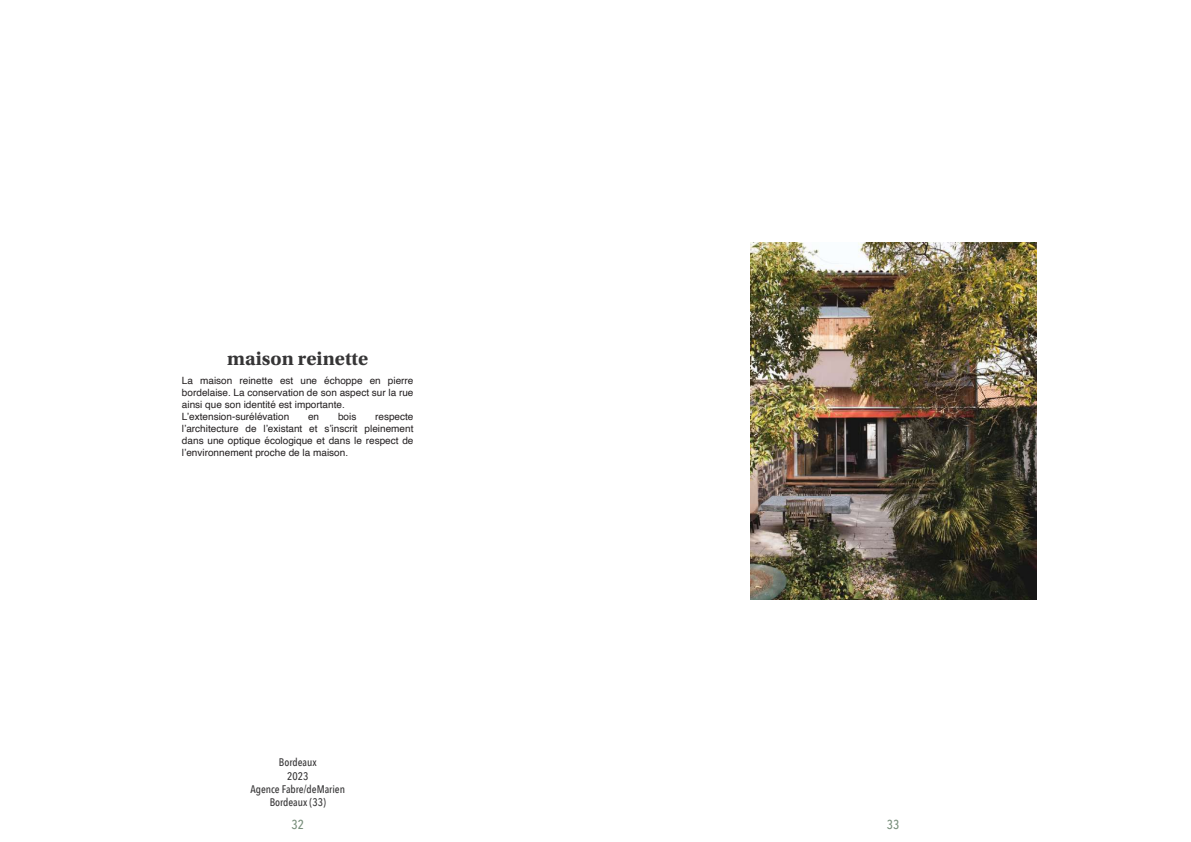
<style>
.page{position:relative;width:1191px;height:842px;background:#fff}
.page>*{position:absolute;margin:0;border:0;box-sizing:border-box;transform-origin:0 0}
.t1{font:700 20px "Utopia Std";color:#363536}
.t2{font:500 13px "Avenir Next Condensed";color:#788e7b}
.t3{font:500 11px/13.2px "Avenir Next Condensed";color:#363536;text-align:center}
.t4{font:10px/12px "Helvetica";color:#231f20}
</style>
<div class="page">
<img style="left:750px;top:242px;width:286px;height:358px">
<h1 class="t1" style="left:227px;top:347px;width:143px">maison reinette</h1>
<p class="t4" style="left:182px;top:374px;width:233px">La maison reinette est une échoppe en pierre bordelaise. La conservation de son aspect sur la rue ainsi que son identité est importante.<br>L’extension-surélévation</p>
<p class="t4" style="left:308px;top:410px;width:13px">en</p>
<p class="t4" style="left:338px;top:410px;width:20px">bois</p>
<p class="t4" style="left:182px;top:410px;width:233px;text-align:justify;text-indent:193px">respecte l’architecture de l’existant et s’inscrit pleinement dans une optique écologique et dans le respect de l’environnement proche de la maison.</p>
<p class="t3" style="left:250px;top:756px;width:96px">Bordeaux<br>2023<br>Agence Fabre/deMarien<br>Bordeaux (33)</p>
<h2 class="t2" style="left:291px;top:816px;width:14px">32</h2>
<h2 class="t2" style="left:887px;top:816px;width:14px">33</h2>
</div>
